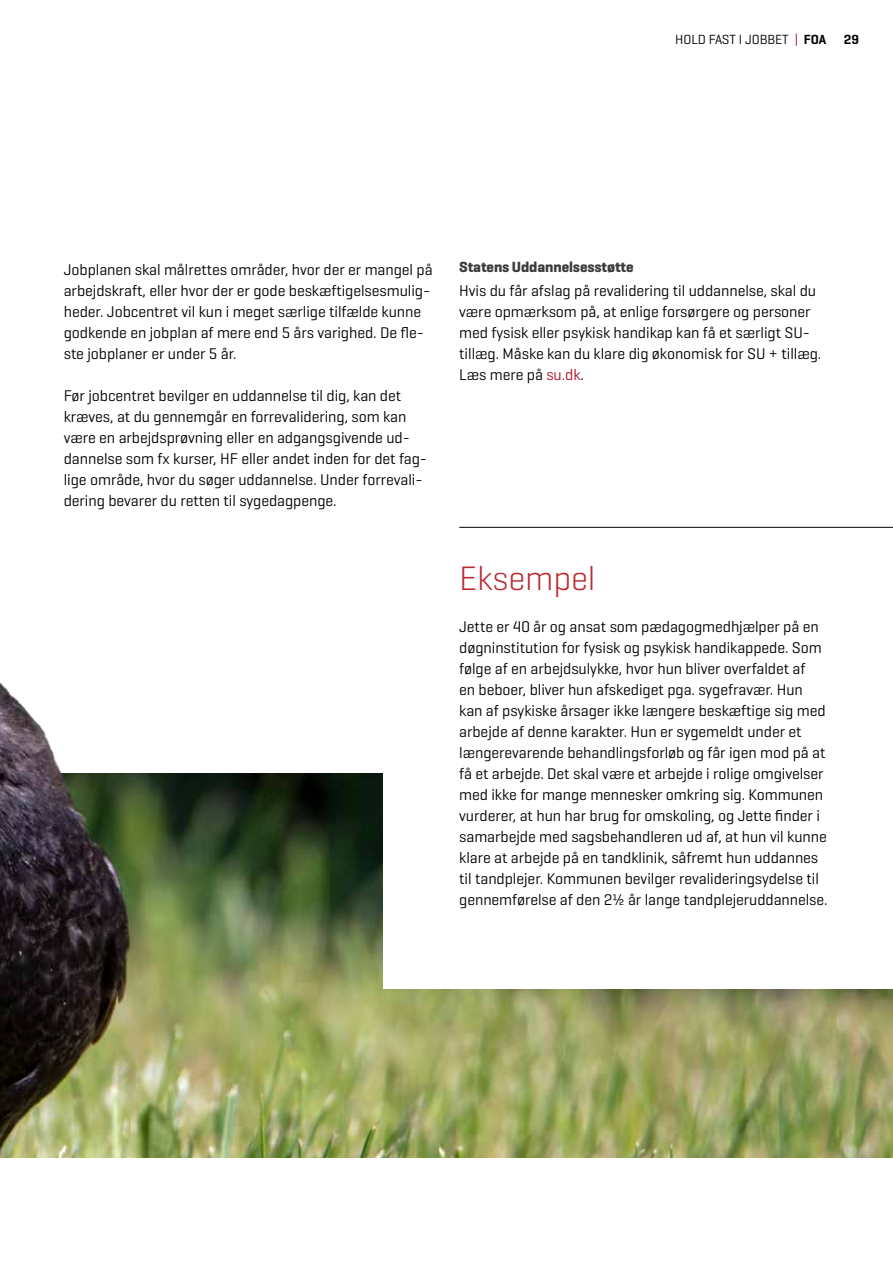
<style>
.page{position:relative;width:893px;height:1263px;background:#fff}
.page>*{position:absolute;margin:0;border:0;box-sizing:border-box;transform-origin:0 0}
.t1{font:300 34.5px "Geogrotesque";letter-spacing:-.005em;color:#ba2a30}
.t2{font:15.75px/21px "Geogrotesque";letter-spacing:-.005em;color:#000}
.t3{font:700 15px "Geogrotesque";letter-spacing:-.005em;color:#3c3c3b}
.t4{font:13.5px "Geogrotesque";letter-spacing:-.005em;color:#000}
.t5{font:600 13.5px "Geogrotesque";color:#000}
.s1{color:#ae1122}
.s2{font-weight:600}
</style>
<div class="page">
<hr style="left:459px;top:527px;width:434px;height:1px;background:#000">
<img style="left:383px;top:989px;width:510px;height:168px">
<img style="left:0;top:682px;width:383px;height:92px">
<img style="left:0;top:774px;width:383px;height:383px">
<p class="t4" style="left:675px;top:31px;width:152px">HOLD FAST I JOBBET <span class="s1">|</span> <span class="s2">FOA</span></p>
<p class="t5" style="left:844px;top:31px;width:17px">29</p>
<p class="t2" style="left:64px;top:259px;width:370px">Jobplanen skal målrettes områder, hvor der er mangel på arbejdskraft, eller hvor der er gode beskæftigelsesmulig&shy;heder. Jobcentret vil kun i meget særlige tilfælde kunne godkende en jobplan af mere end 5 års varighed. De fle&shy;ste jobplaner er under 5 år.</p>
<p class="t2" style="left:64px;top:385px;width:365px">Før jobcentret bevilger en uddannelse til dig, kan det kræves, at du gennemgår en forrevalidering, som kan være en arbejdsprøvning eller en adgangsgivende ud&shy;dannelse som fx kurser, HF eller andet inden for det fag&shy;lige område, hvor du søger uddannelse. Under forrevali&shy;dering bevarer du retten til sygedagpenge.</p>
<p class="t3" style="left:459px;top:258px;width:176px">Statens Uddannelsesstøtte</p>
<p class="t2" style="left:459px;top:280px;width:364px">Hvis du får afslag på revalidering til uddannelse, skal du være opmærksom på, at enlige forsørgere og personer med fysisk eller psykisk handikap kan få et særligt SU&shy;tillæg. Måske kan du klare dig økonomisk for SU + tillæg.<br>Læs mere på <span class="s1">su.dk</span>.</p>
<h1 class="t1" style="left:459px;top:557px;width:138px">Eksempel</h1>
<p class="t2" style="left:459px;top:616px;width:370px">Jette er 40 år og ansat som pædagogmedhjælper på en døgninstitution for fysisk og psykisk handikappede. Som følge af en arbejdsulykke, hvor hun bliver overfaldet af<br>en beboer, bliver hun afskediget pga. sygefravær. Hun kan af psykiske årsager ikke længere beskæftige sig med arbejde af denne karakter. Hun er sygemeldt under et længerevarende behandlingsforløb og får igen mod på at få et arbejde. Det skal være et arbejde i rolige omgivelser med ikke for mange mennesker omkring sig. Kommunen vurderer, at hun har brug for omskoling, og Jette finder i samarbejde med sagsbehandleren ud af, at hun vil kunne klare at arbejde på en tandklinik, såfremt hun uddannes til tandplejer. Kommunen bevilger revalideringsydelse til gennemførelse af den 2½ år lange tandplejeruddannelse.</p>
</div>
